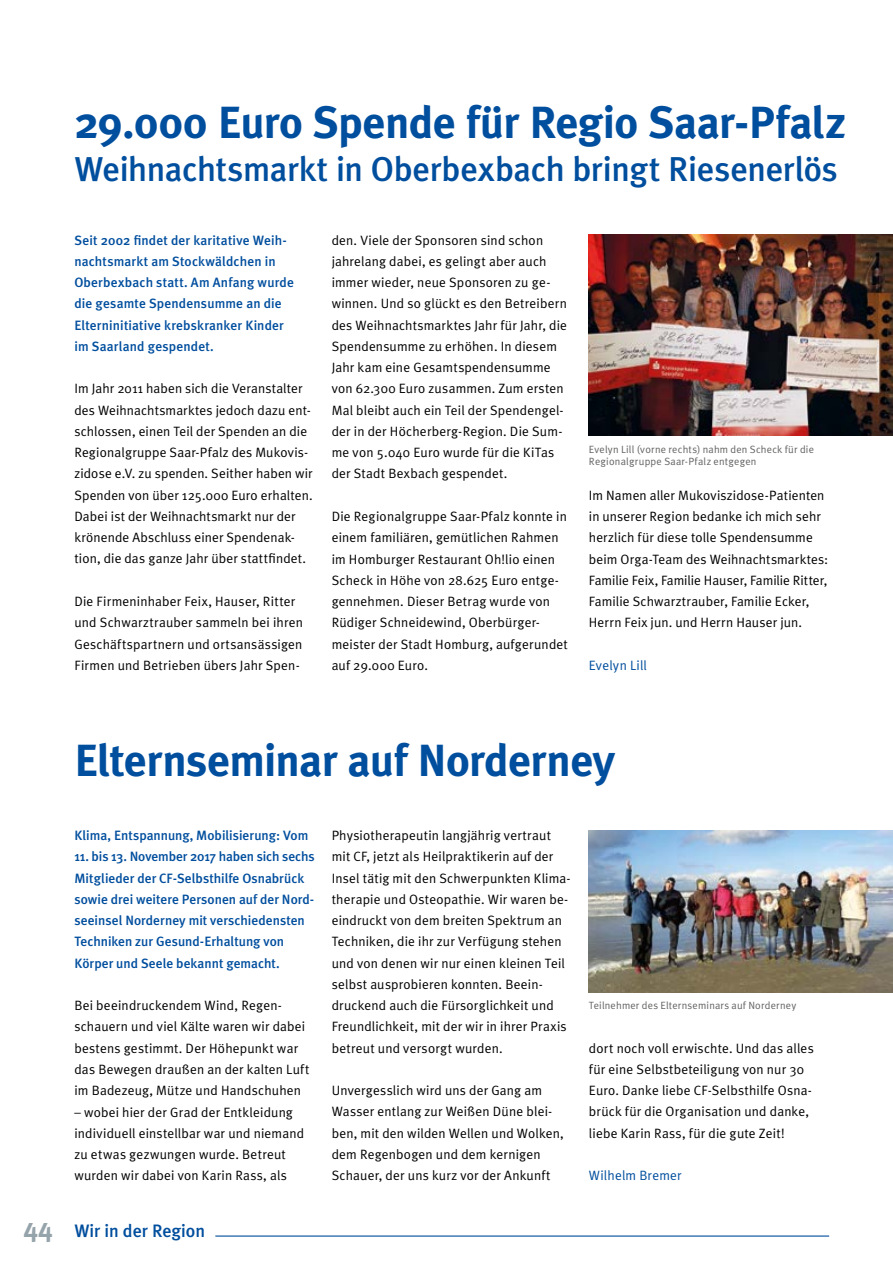
<style>
.page{position:relative;width:893px;height:1263px;background:#fff}
.page>*{position:absolute;margin:0;border:0;box-sizing:border-box;transform-origin:0 0}
.t1{font:700 45px "Meta Plus";letter-spacing:-.015em;color:#004e9e}
.t2{font:500 34.5px "Meta Plus";letter-spacing:-.01em;color:#004e9e}
.t3{font:500 18px "Meta Plus";color:#004e9e}
.t4{font:13.5px/21.3px "Meta Plus Normal";letter-spacing:.01em;color:#000}
.t5{font:500 13.5px/21.3px "Meta Plus";letter-spacing:.005em;color:#004e9e}
.t6{font:13.5px "Meta Plus Normal";letter-spacing:.015em;color:#004e9e}
.t7{font:10.5px/12.6px "Meta Plus Normal";letter-spacing:.02em;color:#636362}
.s1{font-weight:700;font-size:27px;color:#95a3aa}
</style>
<div class="page">
<hr style="left:215px;top:1235px;width:614px;height:1px;background:#004e9e">
<img style="left:589px;top:235px;width:304px;height:201px">
<img style="left:589px;top:831px;width:304px;height:161px">
<h1 class="t1" style="left:74px;top:97px;width:773px">29.000 Euro Spende für Regio Saar-Pfalz</h1>
<h2 class="t2" style="left:74px;top:149px;width:765px">Weihnachtsmarkt in Oberbexbach bringt Riesenerlös</h2>
<p class="t5" style="left:74px;top:229px;width:221px">Seit 2002 findet der karitative Weih&shy;nachtsmarkt am Stockwäldchen in Oberbexbach statt. Am Anfang wurde die gesamte Spendensumme an die Elterninitiative krebskranker Kinder im Saarland gespendet.</p>
<p class="t4" style="left:74px;top:378px;width:240px">Im Jahr 2011 haben sich die Veranstalter des Weihnachtsmarktes jedoch dazu ent&shy;schlossen, einen Teil der Spenden an die Regionalgruppe Saar-Pfalz des Mukovis&shy;zidose e.V. zu spenden. Seither haben wir Spenden von über 125.000 Euro erhalten.<br>Dabei ist der Weihnachtsmarkt nur der krönende Abschluss einer Spendenak&shy;tion, die das ganze Jahr über stattfindet.</p>
<p class="t4" style="left:74px;top:590px;width:230px">Die Firmeninhaber Feix, Hauser, Ritter und Schwarztrauber sammeln bei ihren Geschäftspartnern und ortsansässigen Firmen und Betrieben übers Jahr Spen-</p>
<p class="t4" style="left:332px;top:229px;width:237px">den. Viele der Sponsoren sind schon jahrelang dabei, es gelingt aber auch immer wieder, neue Sponsoren zu ge&shy;winnen. Und so glückt es den Betreibern des Weihnachtsmarktes Jahr für Jahr, die Spendensumme zu erhöhen. In diesem Jahr kam eine Gesamtspendensumme von 62.300 Euro zusammen. Zum ersten Mal bleibt auch ein Teil der Spendengel&shy;der in der Höcherberg-Region. Die Sum&shy;me von 5.040 Euro wurde für die KiTas der Stadt Bexbach gespendet.</p>
<p class="t4" style="left:332px;top:505px;width:238px">Die Regionalgruppe Saar-Pfalz konnte in einem familiären, gemütlichen Rahmen im Homburger Restaurant Oh!lio einen Scheck in Höhe von 28.625 Euro entge&shy;gennehmen. Dieser Betrag wurde von Rüdiger Schneidewind, Oberbürger&shy;meister der Stadt Homburg, aufgerundet auf 29.000 Euro.</p>
<p class="t7" style="left:589px;top:443px;width:227px">Evelyn Lill (vorne rechts) nahm den Scheck für die<br>Regionalgruppe Saar-Pfalz entgegen</p>
<p class="t4" style="left:589px;top:484px;width:241px">Im Namen aller Mukoviszidose-Patienten in unserer Region bedanke ich mich sehr herzlich für diese tolle Spendensumme beim Orga-Team des Weihnachtsmarktes:<br>Familie Feix, Familie Hauser, Familie Ritter, Familie Schwarztrauber, Familie Ecker, Herrn Feix jun. und Herrn Hauser jun.</p>
<p class="t6" style="left:589px;top:657px;width:60px">Evelyn Lill</p>
<h1 class="t1" style="left:74px;top:734px;width:542px">Elternseminar auf Norderney</h1>
<p class="t5" style="left:74px;top:825px;width:235px">Klima, Entspannung, Mobilisierung: Vom</p>
<p class="t5" style="left:74px;top:846px;width:242px">11. bis 13. November 2017 haben sich sechs Mitglieder der CF-Selbsthilfe Osnabrück sowie drei weitere Personen auf der Nord&shy;seeinsel Norderney mit verschiedensten Techniken zur Gesund-Erhaltung von Körper und Seele bekannt gemacht.</p>
<p class="t4" style="left:74px;top:995px;width:237px">Bei beeindruckendem Wind, Regen&shy;schauern und viel Kälte waren wir dabei bestens gestimmt. Der Höhepunkt war das Bewegen draußen an der kalten Luft im Badezeug, Mütze und Handschuhen</p>
<p class="t4" style="left:74px;top:1101px;width:231px">– wobei hier der Grad der Entkleidung individuell einstellbar war und niemand zu etwas gezwungen wurde. Betreut wurden wir dabei von Karin Rass, als</p>
<h3 class="t3" style="left:23px;top:1220px;width:183px"><span class="s1">44</span> Wir in der Region</h3>
<p class="t4" style="left:332px;top:824px;width:241px">Physiotherapeutin langjährig vertraut mit CF, jetzt als Heilpraktikerin auf der Insel tätig mit den Schwerpunkten Klima&shy;therapie und Osteopathie. Wir waren be&shy;eindruckt von dem breiten Spektrum an Techniken, die ihr zur Verfügung stehen und von denen wir nur einen kleinen Teil selbst ausprobieren konnten. Beein&shy;druckend auch die Fürsorglichkeit und Freundlichkeit, mit der wir in ihrer Praxis betreut und versorgt wurden.</p>
<p class="t4" style="left:332px;top:1080px;width:234px">Unvergesslich wird uns der Gang am Wasser entlang zur Weißen Düne blei&shy;ben, mit den wilden Wellen und Wolken, dem Regenbogen und dem kernigen Schauer, der uns kurz vor der Ankunft</p>
<p class="t7" style="left:589px;top:999px;width:209px">Teilnehmer des Elternseminars auf Norderney</p>
<p class="t4" style="left:589px;top:1037px;width:226px">dort noch voll erwischte. Und das alles für eine Selbstbeteiligung von nur 30<br>Euro. Danke liebe CF-Selbsthilfe Osna&shy;brück für die Organisation und danke, liebe Karin Rass, für die gute Zeit!</p>
<p class="t6" style="left:589px;top:1168px;width:94px">Wilhelm Bremer</p>
</div>
